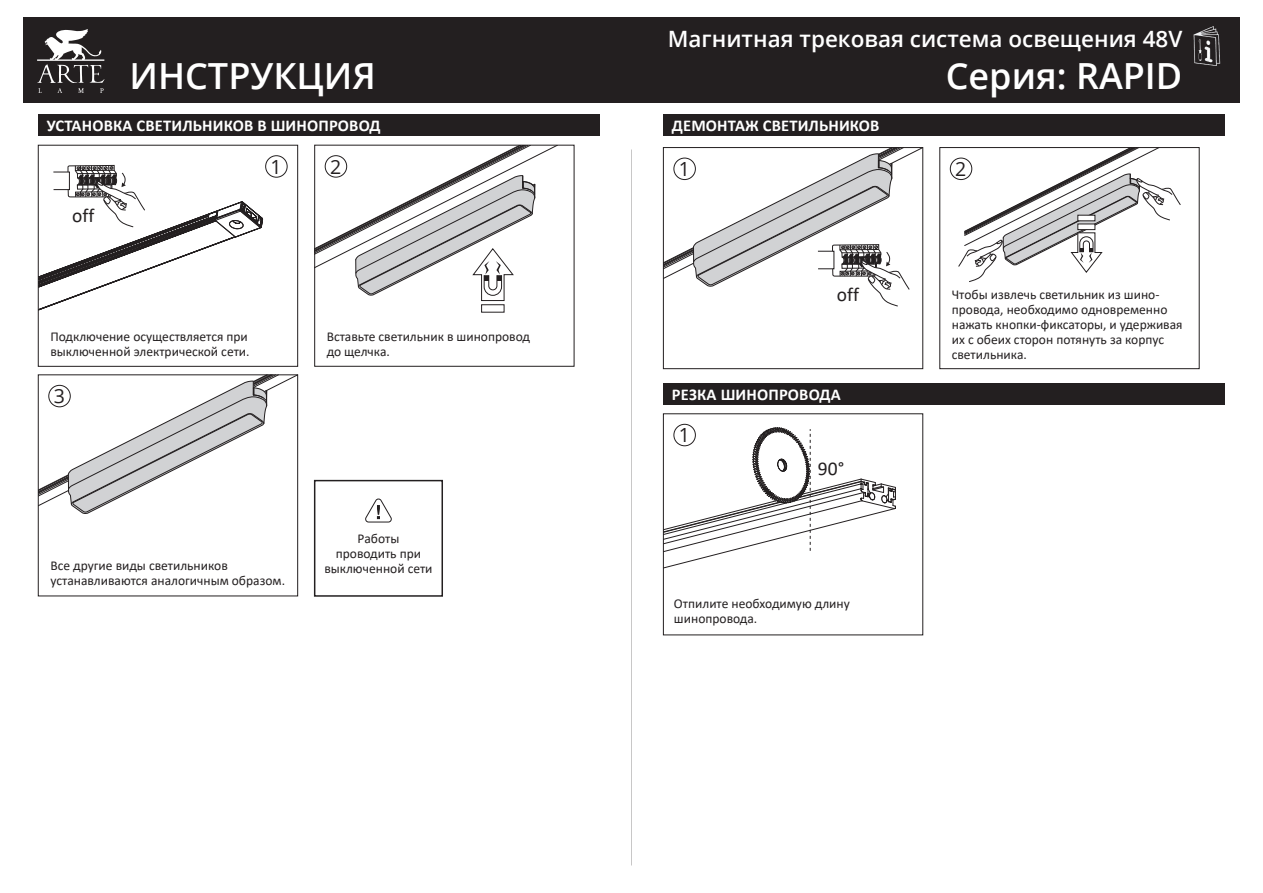
<style>
.page{position:relative;width:1263px;height:893px;background:#fff}
.page>*{position:absolute;margin:0;border:0;box-sizing:border-box;transform-origin:0 0}
.t1{font:600 36px "Open Sans";color:#fff}
.t2{font:600 22.5px "Open Sans";color:#fff}
.t3{font:19.5px "Calibri";color:#231f20}
.t4{font:19.5px "Open Sans";color:#231f20}
.t5{font:700 16.5px "Calibri";letter-spacing:.01em;color:#fff}
.t6{font:13.5px/15px "Calibri";color:#231f20}
</style>
<div class="page">
<svg style="left:958px;top:149px;width:223px;height:133px"></svg>
<div style="left:939px;top:147px;width:260px;height:222px;border:1px solid #231f20"></div>
<div style="left:950px;top:158px;width:22px;height:22px;background:#fff;border-radius:50%"></div>
<div style="left:950px;top:158px;width:22px;height:22px;border:1px solid #231f20;border-radius:50%"></div>
<div style="left:23px;top:17px;width:1217px;height:85px;background:#231f20"></div>
<svg style="left:37px;top:29px;width:67px;height:64px"></svg>
<div style="left:1192px;top:24px;width:31px;height:44px;border:2px solid #231f20"></div>
<div style="left:265px;top:155px;width:23px;height:23px;border:1px solid #231f20;border-radius:50%"></div>
<svg style="left:38px;top:165px;width:260px;height:431px"></svg>
<svg style="left:663px;top:148px;width:260px;height:221px"></svg>
<div style="left:673px;top:424px;width:23px;height:22px;border:1px solid #231f20;border-radius:50%"></div>
<svg style="left:316px;top:147px;width:239px;height:166px"></svg>
<svg style="left:365px;top:498px;width:27px;height:25px"></svg>
<div style="left:314px;top:480px;width:129px;height:117px;border:2px solid #231f20"></div>
<div style="left:38px;top:115px;width:562px;height:21px;background:#231f20"></div>
<div style="left:663px;top:383px;width:562px;height:22px;background:#231f20"></div>
<div style="left:663px;top:115px;width:562px;height:21px;background:#231f20"></div>
<svg style="left:663px;top:427px;width:233px;height:147px"></svg>
<h2 class="t2" style="left:668px;top:24px;width:516px">Магнитная трековая система освещения 48V</h2>
<h1 class="t1" style="left:130px;top:51px;width:248px">ИНСТРУКЦИЯ</h1>
<h1 class="t1" style="left:946px;top:51px;width:238px">Серия: RAPID</h1>
<p class="t5" style="left:47px;top:114px;width:335px">УСТАНОВКА СВЕТИЛЬНИКОВ В ШИНОПРОВОД</p>
<h3 class="t3" style="left:72px;top:202px;width:24px">off</h3>
<h3 class="t4" style="left:271px;top:153px;width:13px">1</h3>
<p class="t6" style="left:50px;top:329px;width:201px">Подключение осуществляется при выключенной электрической сети.</p>
<h3 class="t4" style="left:54px;top:383px;width:13px">3</h3>
<h3 class="t4" style="left:330px;top:153px;width:13px">2</h3>
<p class="t6" style="left:327px;top:329px;width:205px">Вставьте светильник в шинопровод до щелчка.</p>
<p class="t6" style="left:50px;top:558px;width:236px">Все другие виды светильников устанавливаются аналогичным образом.</p>
<p class="t6" style="left:324px;top:531px;width:110px;text-align:center">Работы<br>проводить при выключенной сети</p>
<p class="t5" style="left:672px;top:114px;width:209px">ДЕМОНТАЖ СВЕТИЛЬНИКОВ</p>
<h3 class="t4" style="left:679px;top:156px;width:13px">1</h3>
<h3 class="t3" style="left:837px;top:281px;width:24px">off</h3>
<p class="t5" style="left:672px;top:382px;width:170px">РЕЗКА ШИНОПРОВОДА</p>
<h3 class="t4" style="left:679px;top:422px;width:13px">1</h3>
<h3 class="t3" style="left:818px;top:455px;width:28px">90°</h3>
<p class="t6" style="left:674px;top:596px;width:177px">Отпилите необходимую длину шинопровода.</p>
<h3 class="t4" style="left:955px;top:156px;width:13px">2</h3>
<p class="t6" style="left:952px;top:287px;width:232px">Чтобы извлечь светильник из шино&shy;провода, необходимо одновременно нажать кнопки-фиксаторы, и удерживая их с обеих сторон потянуть за корпус светильника.</p>
</div>
